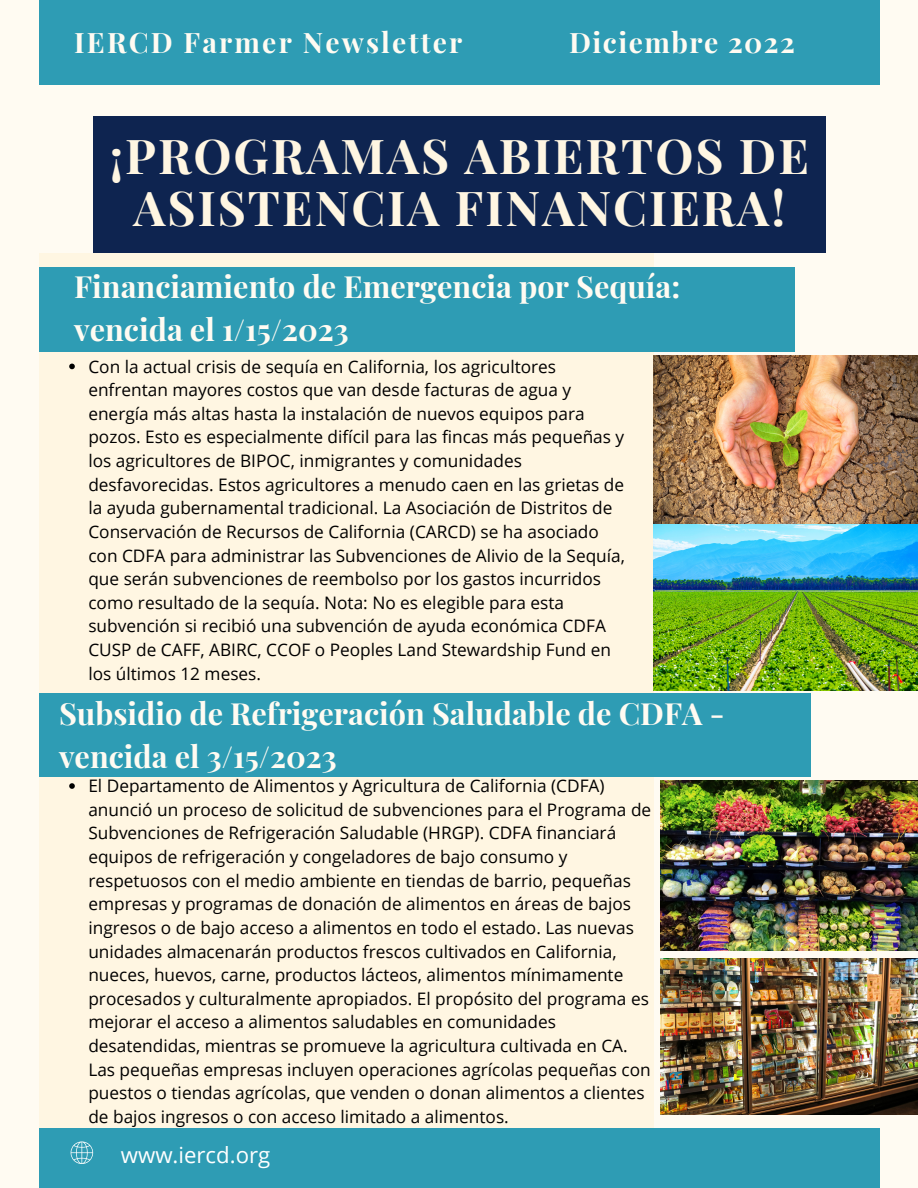
<style>
.page{position:relative;width:918px;height:1188px;background:#fffbf2}
.page>*{position:absolute;margin:0;border:0;box-sizing:border-box;transform-origin:0 0}
.t1{font:700 48.15px/51.8px "Playfair Display";letter-spacing:.04em;color:#fff6e2;text-align:center}
.t2{font:700 30.6px/42.8px "Playfair Display";color:#fffbf2}
.t3{font:700 28.2px "Playfair Display";letter-spacing:.075em;color:#fffbf2}
.t4{font:700 28.2px "Playfair Display";letter-spacing:.055em;color:#fffbf2}
.t5{font:22.2px "Open Sans";color:#fff}
.t6{font:17.25px/23.7px "Open Sans";color:#000}
</style>
<div class="page">
<div style="left:39px;top:253px;width:614px;height:875px;background:#fff6e2"></div>
<div style="left:39px;top:267px;width:756px;height:85px;background:#2e9cb4"></div>
<div style="left:39px;top:1128px;width:840px;height:60px;background:#2e9cb4"></div>
<svg style="left:71px;top:1141px;width:23px;height:23px"></svg>
<div style="left:39px;top:0;width:840px;height:84px;background:#2e9cb4"></div>
<div style="left:39px;top:694px;width:772px;height:83px;background:#2e9cb4"></div>
<img style="left:653px;top:356px;width:265px;height:334px">
<img style="left:661px;top:780px;width:257px;height:170px">
<img style="left:661px;top:958px;width:257px;height:156px">
<div style="left:94px;top:116px;width:732px;height:137px;background:#0e2450"></div>
<svg style="left:69px;top:783px;width:6px;height:6px"></svg>
<svg style="left:69px;top:364px;width:6px;height:5px"></svg>
<h3 class="t3" style="left:74px;top:22px;width:390px">IERCD Farmer Newsletter</h3>
<h3 class="t4" style="left:569px;top:22px;width:227px">Diciembre 2022</h3>
<h1 class="t1" style="left:110px;top:128px;width:701px">¡PROGRAMAS ABIERTOS DE<br>ASISTENCIA FINANCIERA!</h1>
<h2 class="t2" style="left:74px;top:264px;width:608px">Financiamiento de Emergencia por Sequía: vencida el 1/15/2023</h2>
<p class="t6" style="left:88px;top:354px;width:538px">Con la actual crisis de sequía en California, los agricultores enfrentan mayores costos que van desde facturas de agua y energía más altas hasta la instalación de nuevos equipos para pozos. Esto es especialmente difícil para las fincas más pequeñas y los agricultores de BIPOC, inmigrantes y comunidades desfavorecidas. Estos agricultores a menudo caen en las grietas de la ayuda gubernamental tradicional. La Asociación de Distritos de Conservación de Recursos de California (CARCD) se ha asociado con CDFA para administrar las Subvenciones de Alivio de la Sequía, que serán subvenciones de reembolso por los gastos incurridos como resultado de la sequía. Nota: No es elegible para esta subvención si recibió una subvención de ayuda económica CDFA CUSP de CAFF, ABIRC, CCOF o Peoples Land Stewardship Fund en los últimos 12 meses.</p>
<h2 class="t2" style="left:59px;top:691px;width:667px">Subsidio de Refrigeración Saludable de CDFA - vencida el 3/15/2023</h2>
<p class="t6" style="left:88px;top:774px;width:564px">El Departamento de Alimentos y Agricultura de California (CDFA) anunció un proceso de solicitud de subvenciones para el Programa de Subvenciones de Refrigeración Saludable (HRGP). CDFA financiará equipos de refrigeración y congeladores de bajo consumo y respetuosos con el medio ambiente en tiendas de barrio, pequeñas empresas y programas de donación de alimentos en áreas de bajos ingresos o de bajo acceso a alimentos en todo el estado. Las nuevas unidades almacenarán productos frescos cultivados en California, nueces, huevos, carne, productos lácteos, alimentos mínimamente procesados y culturalmente apropiados. El propósito del programa es mejorar el acceso a alimentos saludables en comunidades desatendidas, mientras se promueve la agricultura cultivada en CA.<br>Las pequeñas empresas incluyen operaciones agrícolas pequeñas con puestos o tiendas agrícolas, que venden o donan alimentos a clientes de bajos ingresos o con acceso limitado a alimentos.</p>
<p class="t5" style="left:121px;top:1139px;width:151px">www.iercd.org</p>
</div>
